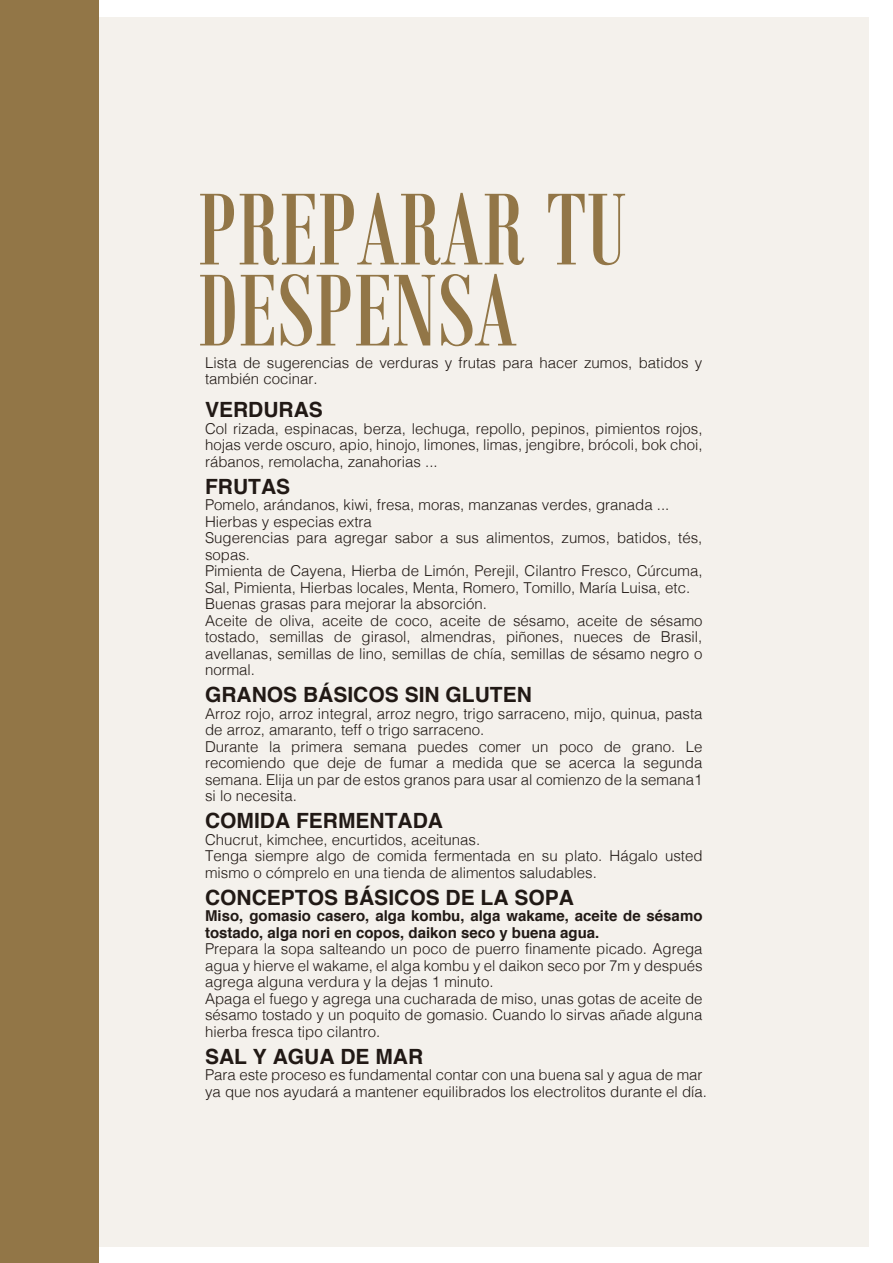
<style>
.page{position:relative;width:893px;height:1263px;background:#fff}
.page>*{position:absolute;margin:0;border:0;box-sizing:border-box;transform-origin:0 0}
.t1{font:111px/81px "Bodoni MT Condensed";color:#927647}
.t2{font:700 21px "Helvetica";color:#211915}
.t3{font:300 15px/16.5px "Helvetica";color:#211915}
.t4{font:700 15px/16.5px "Helvetica";color:#211915}
</style>
<div class="page">
<div style="left:24px;top:17px;width:845px;height:1229px;background:#f4f1ec"></div>
<div style="left:0;top:0;width:99px;height:1263px;background:#927647"></div>
<h1 class="t1" style="left:198px;top:187px;width:431px">PREPARAR TU<br>DESPENSA</h1>
<p class="t3" style="left:205px;top:353px;width:499px">Lista de sugerencias de verduras y frutas para hacer zumos, batidos y también cocinar.</p>
<h2 class="t2" style="left:205px;top:393px;width:119px">VERDURAS</h2>
<p class="t3" style="left:205px;top:419px;width:499px;text-align:justify">Col rizada, espinacas, berza, lechuga, repollo, pepinos, pimientos rojos, hojas verde oscuro, apio, hinojo, limones, limas, jengibre, brócoli, bok choi, rábanos, remolacha, zanahorias ...</p>
<h2 class="t2" style="left:205px;top:469px;width:87px">FRUTAS</h2>
<p class="t3" style="left:205px;top:495px;width:499px">Pomelo, arándanos, kiwi, fresa, moras, manzanas verdes, granada ...<br>Hierbas y especias extra<br>Sugerencias para agregar sabor a sus alimentos, zumos, batidos, tés, sopas.<br>Pimienta de Cayena, Hierba de Limón, Perejil, Cilantro Fresco, Cúrcuma, Sal, Pimienta, Hierbas locales, Menta, Romero, Tomillo, María Luisa, etc.<br>Buenas grasas para mejorar la absorción.<br>Aceite de oliva, aceite de coco, aceite de sésamo, aceite de sésamo tostado, semillas de girasol, almendras, piñones, nueces de Brasil, avellanas, semillas de lino, semillas de chía, semillas de sésamo negro o normal.</p>
<h2 class="t2" style="left:205px;top:678px;width:328px">GRANOS BÁSICOS SIN GLUTEN</h2>
<p class="t3" style="left:205px;top:704px;width:499px">Arroz rojo, arroz integral, arroz negro, trigo sarraceno, mijo, quinua, pasta de arroz, amaranto, teff o trigo sarraceno.<br>Durante la primera semana puedes comer un poco de grano. Le recomiendo que deje de fumar a medida que se acerca la segunda semana. Elija un par de estos granos para usar al comienzo de la semana1 si lo necesita.</p>
<h2 class="t2" style="left:205px;top:804px;width:239px">COMIDA FERMENTADA</h2>
<p class="t3" style="left:205px;top:830px;width:499px">Chucrut, kimchee, encurtidos, aceitunas.<br>Tenga siempre algo de comida fermentada en su plato. Hágalo usted mismo o cómprelo en una tienda de alimentos saludables.</p>
<h2 class="t2" style="left:205px;top:880px;width:370px">CONCEPTOS BÁSICOS DE LA SOPA</h2>
<p class="t4" style="left:205px;top:908px;width:499px">Miso, gomasio casero, alga kombu, alga wakame, aceite de sésamo tostado, alga nori en copos, daikon seco y buena agua.</p>
<p class="t3" style="left:205px;top:939px;width:499px">Prepara la sopa salteando un poco de puerro finamente picado. Agrega agua y hierve el wakame, el alga kombu y el daikon seco por 7m y después agrega alguna verdura y la dejas 1 minuto.<br>Apaga el fuego y agrega una cucharada de miso, unas gotas de aceite de sésamo tostado y un poquito de gomasio. Cuando lo sirvas añade alguna hierba fresca tipo cilantro.</p>
<h2 class="t2" style="left:205px;top:1039px;width:220px">SAL Y AGUA DE MAR</h2>
<p class="t3" style="left:205px;top:1065px;width:503px">Para este proceso es fundamental contar con una buena sal y agua de mar ya que nos ayudará a mantener equilibrados los electrolitos durante el día.</p>
</div>
